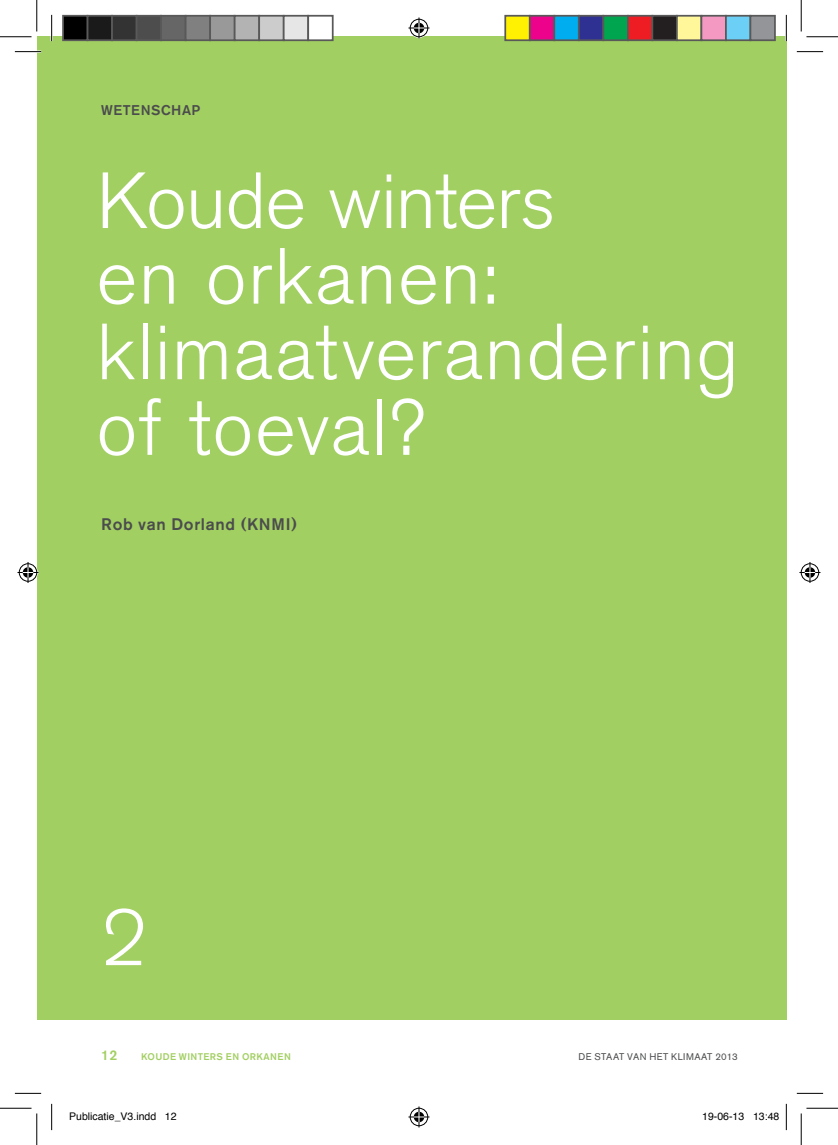
<style>
.page{position:relative;width:838px;height:1145px;background:#fff}
.page>*{position:absolute;margin:0;border:0;box-sizing:border-box;transform-origin:0 0}
.t1{font:300 78.75px/75.6px "Akzidenz Grotesk BQ";letter-spacing:.015em;color:#fff}
.t2{font:500 16.62px "Akzidenz Grotesk BQ";letter-spacing:.045em;color:#4b4c4d}
.t3{font:500 14px "Akzidenz Grotesk BQ";letter-spacing:.04em;color:#4b4c4d}
.t4{font:500 14px "Akzidenz Grotesk BQ";color:#a2cf62}
.t5{font:10.5px "Helvetica";color:#000}
.t6{font:9.62px "Akzidenz Grotesk BQ";letter-spacing:.045em;color:#4b4c4d}
.t7{font:500 9.62px "Akzidenz Grotesk BQ";letter-spacing:.04em;color:#a2cf62}
</style>
<div class="page">
<div style="left:37px;top:37px;width:749px;height:983px;background:#a2cf62"></div>
<hr style="left:15px;top:51px;width:26px;height:2px;background:#fff">
<hr style="left:51px;top:15px;width:2px;height:26px;background:#fff">
<hr style="left:785px;top:15px;width:2px;height:26px;background:#fff">
<svg style="left:15px;top:51px;width:26px;height:1px"></svg>
<svg style="left:796px;top:51px;width:27px;height:1px"></svg>
<svg style="left:15px;top:1093px;width:26px;height:1px"></svg>
<svg style="left:796px;top:1093px;width:27px;height:1px"></svg>
<svg style="left:51px;top:15px;width:1px;height:26px"></svg>
<svg style="left:51px;top:1104px;width:1px;height:26px"></svg>
<svg style="left:786px;top:15px;width:1px;height:26px"></svg>
<svg style="left:786px;top:1104px;width:1px;height:26px"></svg>
<hr style="left:0;top:36px;width:32px;height:1px;background:#000">
<hr style="left:806px;top:36px;width:31px;height:1px;background:#000">
<hr style="left:0;top:1108px;width:32px;height:1px;background:#000">
<hr style="left:806px;top:1108px;width:31px;height:1px;background:#000">
<hr style="left:36px;top:0;width:1px;height:31px;background:#000">
<hr style="left:36px;top:1113px;width:1px;height:32px;background:#000">
<hr style="left:800px;top:0;width:1px;height:31px;background:#000">
<hr style="left:800px;top:1113px;width:1px;height:32px;background:#000">
<svg style="left:408px;top:18px;width:21px;height:21px"></svg>
<svg style="left:408px;top:1106px;width:21px;height:21px"></svg>
<svg style="left:18px;top:562px;width:21px;height:21px"></svg>
<svg style="left:799px;top:562px;width:21px;height:21px"></svg>
<div style="left:63px;top:16px;width:25px;height:24px;background:#000"></div>
<div style="left:62px;top:15px;width:26px;height:26px;border:2px solid #595959"></div>
<div style="left:88px;top:16px;width:24px;height:24px;background:#1a1a1a"></div>
<div style="left:87px;top:15px;width:26px;height:26px;border:2px solid #595959"></div>
<div style="left:112px;top:16px;width:25px;height:24px;background:#333"></div>
<div style="left:111px;top:15px;width:26px;height:26px;border:2px solid #595959"></div>
<div style="left:137px;top:16px;width:24px;height:24px;background:#4d4d4d"></div>
<div style="left:136px;top:15px;width:26px;height:26px;border:2px solid #595959"></div>
<div style="left:161px;top:16px;width:25px;height:24px;background:#666"></div>
<div style="left:160px;top:15px;width:26px;height:26px;border:2px solid #595959"></div>
<div style="left:186px;top:16px;width:24px;height:24px;background:#808080"></div>
<div style="left:185px;top:15px;width:26px;height:26px;border:2px solid #595959"></div>
<div style="left:210px;top:16px;width:25px;height:24px;background:#999"></div>
<div style="left:209px;top:15px;width:26px;height:26px;border:2px solid #595959"></div>
<div style="left:235px;top:16px;width:24px;height:24px;background:#b3b3b3"></div>
<div style="left:234px;top:15px;width:26px;height:26px;border:2px solid #595959"></div>
<div style="left:259px;top:16px;width:25px;height:24px;background:#ccc"></div>
<div style="left:258px;top:15px;width:26px;height:26px;border:2px solid #595959"></div>
<div style="left:284px;top:16px;width:24px;height:24px;background:#e6e6e6"></div>
<div style="left:283px;top:15px;width:26px;height:26px;border:2px solid #595959"></div>
<div style="left:308px;top:16px;width:25px;height:24px;background:#fff"></div>
<div style="left:307px;top:15px;width:26px;height:26px;border:2px solid #595959"></div>
<div style="left:505px;top:16px;width:24px;height:24px;background:#fff101"></div>
<div style="left:504px;top:15px;width:26px;height:26px;border:2px solid #595959"></div>
<div style="left:529px;top:16px;width:25px;height:24px;background:#ed028c"></div>
<div style="left:529px;top:15px;width:26px;height:26px;border:2px solid #595959"></div>
<div style="left:554px;top:16px;width:24px;height:24px;background:#00aeef"></div>
<div style="left:553px;top:15px;width:26px;height:26px;border:2px solid #595959"></div>
<div style="left:578px;top:16px;width:25px;height:24px;background:#2e3092"></div>
<div style="left:578px;top:15px;width:26px;height:26px;border:2px solid #595959"></div>
<div style="left:603px;top:16px;width:24px;height:24px;background:#00a54f"></div>
<div style="left:602px;top:15px;width:26px;height:26px;border:2px solid #595959"></div>
<div style="left:627px;top:16px;width:25px;height:24px;background:#ee1d23"></div>
<div style="left:627px;top:15px;width:26px;height:26px;border:2px solid #595959"></div>
<div style="left:652px;top:16px;width:24px;height:24px;background:#231f20"></div>
<div style="left:651px;top:15px;width:26px;height:26px;border:2px solid #595959"></div>
<div style="left:676px;top:16px;width:25px;height:24px;background:#fff79a"></div>
<div style="left:676px;top:15px;width:26px;height:26px;border:2px solid #595959"></div>
<div style="left:701px;top:16px;width:24px;height:24px;background:#f499c2"></div>
<div style="left:700px;top:15px;width:26px;height:26px;border:2px solid #595959"></div>
<div style="left:725px;top:16px;width:25px;height:24px;background:#6bcff6"></div>
<div style="left:725px;top:15px;width:26px;height:26px;border:2px solid #595959"></div>
<div style="left:750px;top:16px;width:24px;height:24px;background:#939598"></div>
<div style="left:749px;top:15px;width:26px;height:26px;border:2px solid #595959"></div>
<p class="t3" style="left:101px;top:101px;width:100px">WETENSCHAP</p>
<p class="t1" style="left:96px;top:165px;width:644px">Koude winters<br>en orkanen: klimaatverandering of toeval?</p>
<p class="t2" style="left:101px;top:514px;width:197px">ROB VAN DORLAND (KNMI)</p>
<p class="t1" style="left:101px;top:902px;width:47px">2</p>
<p class="t4" style="left:101px;top:1046px;width:18px">12</p>
<p class="t6" style="left:578px;top:1051px;width:161px">DE STAAT VAN HET KLIMAAT 2013</p>
<p class="t7" style="left:141px;top:1050px;width:54px">KOUDE WINTERS</p>
<p class="t7" style="left:226px;top:1050px;width:32px">EN ORKANEN</p>
<p class="t5" style="left:69px;top:1108px;width:109px">Publicatie_V3.indd 12</p>
<p class="t5" style="left:702px;top:1108px;width:79px">19-06-13 13:48</p>
</div>
